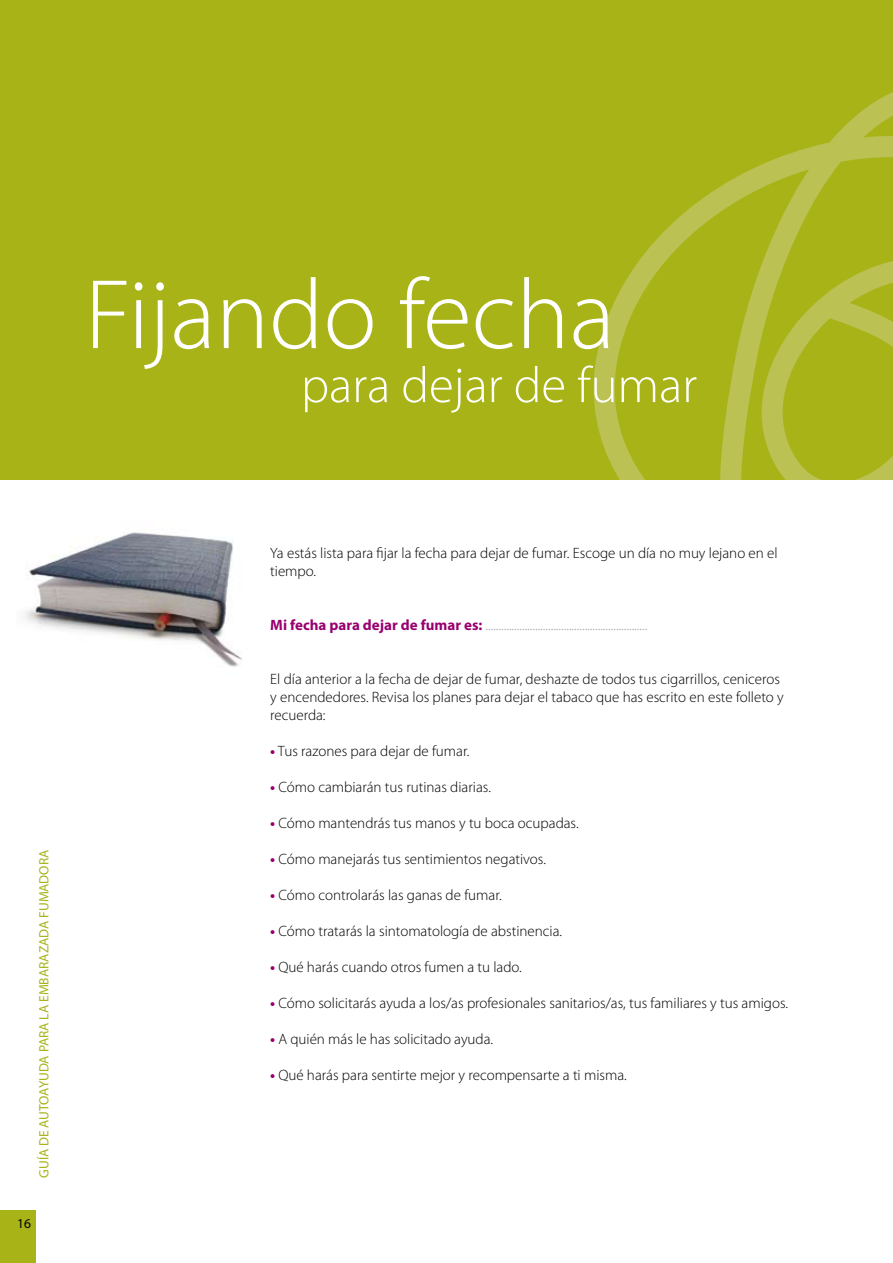
<style>
.page{position:relative;width:893px;height:1263px;background:#fff}
.page>*{position:absolute;margin:0;border:0;box-sizing:border-box;transform-origin:0 0}
.t1{font:300 99.9px "Myriad Pro";color:#fff}
.t2{font:300 50.85px "Myriad Pro";color:#fff}
.t3{font:300 15px/18px "Myriad Pro";color:#000}
.t4{font:300 15px "Myriad Pro";color:#9c9d9f}
.t5{font:13.5px "Myriad Pro";color:#a8b318}
.t6{font:13.5px "Myriad Pro";color:#000}
.s1{font-weight:700;color:#98006f}
</style>
<div class="page">
<div style="left:0;top:1211px;width:35px;height:52px;background:#a8b318"></div>
<div style="left:0;top:0;width:893px;height:479px;background:#a8b318"></div>
<svg style="left:594px;top:92px;width:299px;height:387px"></svg>
<img style="left:25px;top:532px;width:217px;height:135px">
<h1 class="t1" style="left:85px;top:260px;width:531px">Fijando fecha</h1>
<h2 class="t2" style="left:301px;top:357px;width:398px">para dejar de fumar</h2>
<p class="t5" style="left:36px;top:1178px;width:330px;rotate:-90deg">GUÍA DE AUTOAYUDA PARA LA EMBARAZADA FUMADORA</p>
<p class="t6" style="left:17px;top:1216px;width:15px">16</p>
<p class="t3" style="left:270px;top:544px;width:509px">Ya estás lista para fijar la fecha para dejar de fumar. Escoge un día no muy lejano en el tiempo.</p>
<p class="t4" style="left:270px;top:617px;width:379px"><span class="s1">Mi fecha para dejar de fumar es:</span> ..............................................................</p>
<p class="t3" style="left:270px;top:670px;width:515px">El día anterior a la fecha de dejar de fumar, deshazte de todos tus cigarrillos, ceniceros y encendedores. Revisa los planes para dejar el tabaco que has escrito en este folleto y recuerda:</p>
<p class="t3" style="left:270px;top:742px;width:201px"><span class="s1">•</span> Tus razones para dejar de fumar.</p>
<p class="t3" style="left:270px;top:778px;width:222px"><span class="s1">•</span> Cómo cambiarán tus rutinas diarias.</p>
<p class="t3" style="left:270px;top:814px;width:310px"><span class="s1">•</span> Cómo mantendrás tus manos y tu boca ocupadas.</p>
<p class="t3" style="left:270px;top:850px;width:277px"><span class="s1">•</span> Cómo manejarás tus sentimientos negativos.</p>
<p class="t3" style="left:270px;top:886px;width:233px"><span class="s1">•</span> Cómo controlarás las ganas de fumar.</p>
<p class="t3" style="left:270px;top:922px;width:293px"><span class="s1">•</span> Cómo tratarás la sintomatología de abstinencia.</p>
<p class="t3" style="left:270px;top:958px;width:253px"><span class="s1">•</span> Qué harás cuando otros fumen a tu lado.</p>
<p class="t3" style="left:270px;top:994px;width:519px"><span class="s1">•</span> Cómo solicitarás ayuda a los/as profesionales sanitarios/as, tus familiares y tus amigos.</p>
<p class="t3" style="left:270px;top:1030px;width:224px"><span class="s1">•</span> A quién más le has solicitado ayuda.</p>
<p class="t3" style="left:270px;top:1066px;width:358px"><span class="s1">•</span> Qué harás para sentirte mejor y recompensarte a ti misma.</p>
</div>
